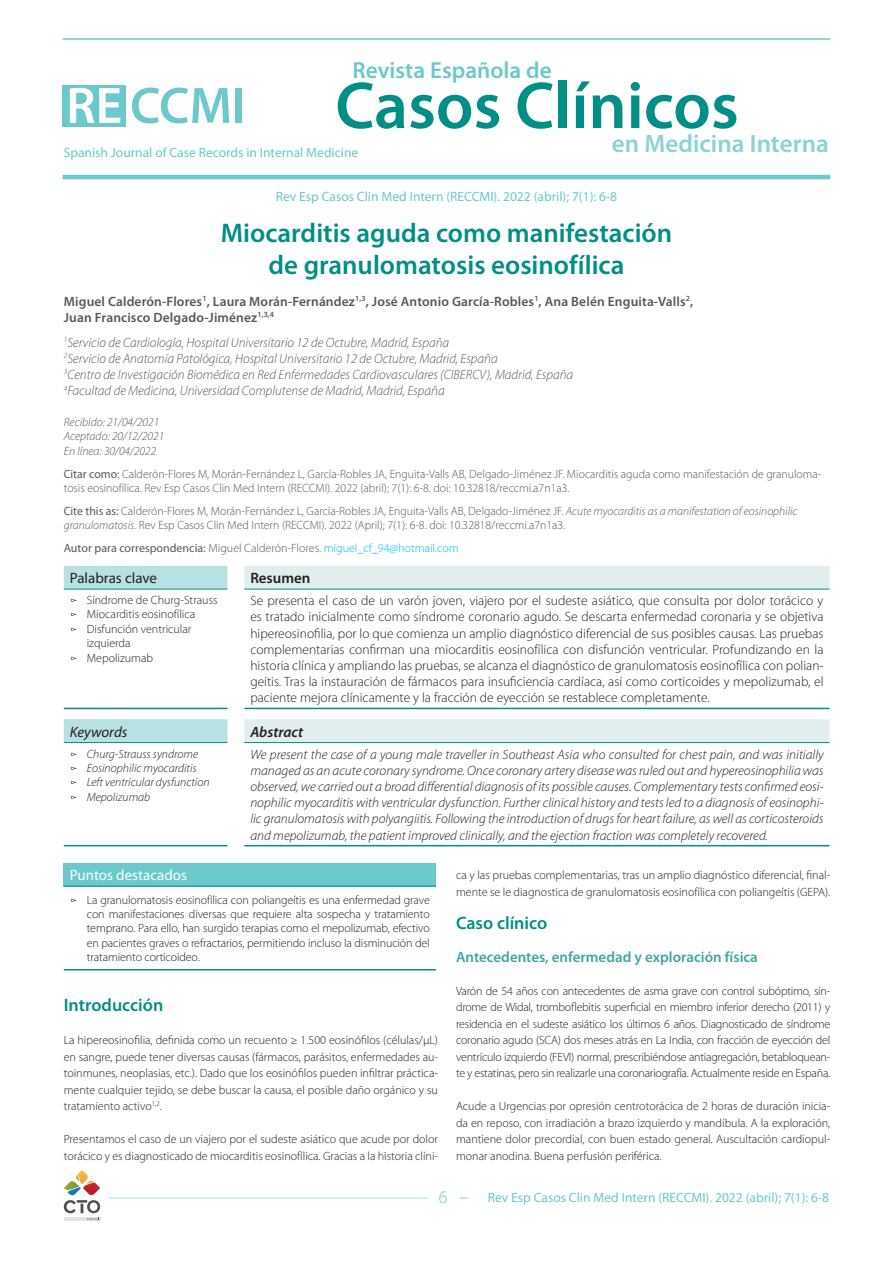
<style>
.page{position:relative;width:893px;height:1263px;background:#fff}
.page>*{position:absolute;margin:0;border:0;box-sizing:border-box;transform-origin:0 0}
.t1{font:600 66.75px "Myriad Pro";color:#008f85}
.Titulo_capitulo{font:600 27px/32.4px "Myriad Pro";color:#008f85;text-align:center}
.t2{font:600 25.2px "Myriad Pro";color:#8bd3d4}
.t3{font:600 23.25px "Myriad Pro";color:#6bc9cb}
._02_Primer_Orden{font:600 18px "Myriad Pro";color:#008f85}
.t4{font:300 18px "Myriad Pro";color:#6bc9cb}
._02_Segundo_Orden{font:600 15px "Myriad Pro";color:#40a6a2}
.t5{font:15px "Myriad Pro";color:#fff}
.PalabrasClaveTitulo{font:15px "Myriad Pro";color:#231f20}
.KeywordsTitulo{font:italic 15px "Myriad Pro";color:#231f20}
.t6{font:italic 600 15px "Myriad Pro";color:#231f20}
.t7{font:600 15px "Myriad Pro";color:#231f20}
.Texto_resumen{font:300 13.5px/16.2px "Myriad Pro";color:#231f20;text-align:justify}
.Texto_abstract{font:italic 300 13.5px/16.2px "Myriad Pro";color:#231f20;text-align:justify}
.CargoAutores{font:italic 300 13.5px "Myriad Pro";color:#57585a}
.t8{font:13.5px "Myriad Pro";color:#6bc9cb}
.Nombre_autores{font:600 13.5px/16.2px "Myriad Pro";letter-spacing:.01em;color:#57585a}
._01_Texto_comun{font:300 12px/16.5px "Myriad Pro";color:#231f20;text-align:justify}
.CitarComo{font:300 12px/14.4px "Myriad Pro";color:#57585a}
.t9{font:italic 300 12px "Myriad Pro";color:#231f20}
.CitarComo-2{font:12px "Myriad Pro";color:#57585a}
.Recibido_Aceptado{font:italic 300 12px "Myriad Pro";color:#57585a}
.s1{font-weight:400}
.s2{font-style:italic}
.s3{font-weight:300}
.s4{font-weight:300;color:#00baf1}
</style>
<div class="page">
<hr style="left:64px;top:1217px;width:36px;height:4px;background:#e1e2e1">
<svg style="left:64px;top:1170px;width:36px;height:50px"></svg>
<div style="left:63px;top:85px;width:63px;height:41px;background:#6bc9cb"></div>
<svg style="left:70px;top:88px;width:50px;height:35px"></svg>
<svg style="left:132px;top:88px;width:97px;height:35px"></svg>
<div style="left:236px;top:88px;width:6px;height:35px;background:#6bc9cb"></div>
<hr style="left:63px;top:38px;width:767px;height:2px;background:#6bc9cb">
<hr style="left:63px;top:175px;width:767px;height:4px;background:#6bc9cb">
<hr style="left:109px;top:1198px;width:319px;height:1px;background:#a8dcdd">
<div style="left:64px;top:863px;width:372px;height:23px;background:#6bc9cb"></div>
<hr style="left:64px;top:886px;width:372px;height:1px;background:#008f85">
<hr style="left:64px;top:969px;width:372px;height:1px;background:#008f85">
<svg style="left:64px;top:566px;width:163px;height:176px"></svg>
<svg style="left:244px;top:566px;width:586px;height:176px"></svg>
<hr style="left:244px;top:845px;width:586px;height:1px;background:#008f85">
<hr style="left:64px;top:708px;width:163px;height:1px;background:#008f85">
<hr style="left:244px;top:708px;width:586px;height:1px;background:#008f85">
<hr style="left:64px;top:845px;width:163px;height:1px;background:#008f85">
<hr style="left:64px;top:589px;width:163px;height:1px;background:#008f85">
<hr style="left:244px;top:589px;width:586px;height:1px;background:#008f85">
<hr style="left:64px;top:742px;width:163px;height:1px;background:#008f85">
<hr style="left:244px;top:742px;width:586px;height:1px;background:#008f85">
<h3 class="t3" style="left:352px;top:56px;width:201px">Revista Española de</h3>
<h1 class="t1" style="left:335px;top:63px;width:405px">Casos Clínicos</h1>
<h3 class="t2" style="left:612px;top:127px;width:218px">en Medicina Interna</h3>
<p class="t8" style="left:64px;top:145px;width:296px">Spanish Journal of Case Records in Internal Medicine</p>
<p class="t8" style="left:276px;top:188px;width:343px">Rev Esp Casos Clin Med Intern (RECCMI). 2022 (abril); 7(1): 6-8</p>
<p class="Titulo_capitulo" style="left:221px;top:216px;width:453px">Miocarditis aguda como manifestación de granulomatosis eosinofílica</p>
<p class="Nombre_autores" style="left:64px;top:293px;width:631px">Miguel Calderón-Flores<sup>1</sup>, Laura Morán-Fernández<sup>1,3</sup>, José Antonio García-Robles<sup>1</sup>, Ana Belén Enguita-Valls<sup>2</sup>,<br>Juan Francisco Delgado-Jiménez<sup>1,3,4</sup></p>
<p class="CargoAutores" style="left:64px;top:335px;width:387px"><sup>1</sup>Servicio de Cardiología, Hospital Universitario 12 de Octubre, Madrid, España</p>
<p class="CargoAutores" style="left:64px;top:351px;width:435px"><sup>2</sup>Servicio de Anatomía Patológica, Hospital Universitario 12 de Octubre, Madrid, España</p>
<p class="CargoAutores" style="left:64px;top:367px;width:511px"><sup>3</sup>Centro de Investigación Biomédica en Red Enfermedades Cardiovasculares (CIBERCV), Madrid, España</p>
<p class="CargoAutores" style="left:64px;top:383px;width:382px"><sup>4</sup>Facultad de Medicina, Universidad Complutense de Madrid, Madrid, España</p>
<p class="Recibido_Aceptado" style="left:64px;top:415px;width:97px">Recibido: 21/04/2021</p>
<p class="Recibido_Aceptado" style="left:64px;top:430px;width:102px">Aceptado: 20/12/2021</p>
<p class="Recibido_Aceptado" style="left:64px;top:444px;width:94px">En línea: 30/04/2022</p>
<p class="CitarComo" style="left:64px;top:466px;width:759px"><span class="s1">Citar como:</span> Calderón-Flores M, Morán-Fernández L, García-Robles JA, Enguita-Valls AB, Delgado-Jiménez JF. Miocarditis aguda como manifestación de granuloma&shy;tosis eosinofílica. Rev Esp Casos Clin Med Intern (RECCMI). 2022 (abril); 7(1): 6-8. doi: 10.32818/reccmi.a7n1a3.</p>
<p class="CitarComo" style="left:64px;top:504px;width:735px"><span class="s1">Cite this as:</span> Calderón-Flores M, Morán-Fernández L, García-Robles JA, Enguita-Valls AB, Delgado-Jiménez JF. <span class="s2">Acute myocarditis as a manifestation of eosinophilic granulomatosis.</span> Rev Esp Casos Clin Med Intern (RECCMI). 2022 (April); 7(1): 6-8. doi: 10.32818/reccmi.a7n1a3.</p>
<p class="CitarComo-2" style="left:64px;top:541px;width:396px">Autor para correspondencia: <span class="s3">Miguel Calderón-Flores.</span> <span class="s4">miguel_cf_94@hotmail.com</span></p>
<p class="PalabrasClaveTitulo" style="left:70px;top:569px;width:89px">Palabras clave</p>
<p class="t7" style="left:250px;top:568px;width:62px">Resumen</p>
<p class="_01_Texto_comun" style="left:70px;top:592px;width:149px">▻ Síndrome de Churg-Strauss</p>
<p class="_01_Texto_comun" style="left:70px;top:606px;width:127px">▻ Miocarditis eosinofílica</p>
<p class="_01_Texto_comun" style="left:87px;top:622px;width:106px;line-height:14.4px;text-indent:-17px">▻ Disfunción ventricular izquierda</p>
<p class="_01_Texto_comun" style="left:70px;top:650px;width:85px">▻ Mepolizumab</p>
<p class="Texto_resumen" style="left:250px;top:593px;width:575px">Se presenta el caso de un varón joven, viajero por el sudeste asiático, que consulta por dolor torácico y es tratado inicialmente como síndrome coronario agudo. Se descarta enfermedad coronaria y se objetiva hipereosinofilia, por lo que comienza un amplio diagnóstico diferencial de sus posibles causas. Las pruebas complementarias confirman una miocarditis eosinofílica con disfunción ventricular. Profundizando en la historia clínica y ampliando las pruebas, se alcanza el diagnóstico de granulomatosis eosinofílica con polian&shy;geítis. Tras la instauración de fármacos para insuficiencia cardíaca, así como corticoides y mepolizumab, el paciente mejora clínicamente y la fracción de eyección se restablece completamente.</p>
<p class="KeywordsTitulo" style="left:70px;top:722px;width:59px">Keywords</p>
<p class="t6" style="left:250px;top:722px;width:54px">Abstract</p>
<p class="t9" style="left:70px;top:747px;width:130px">▻ Churg-Strauss syndrome</p>
<p class="t9" style="left:70px;top:762px;width:128px">▻ Eosinophilic myocarditis</p>
<p class="t9" style="left:70px;top:776px;width:141px">▻ Left ventricular dysfunction</p>
<p class="t9" style="left:70px;top:790px;width:82px">▻ Mepolizumab</p>
<p class="Texto_abstract" style="left:250px;top:746px;width:575px">We present the case of a young male traveller in Southeast Asia who consulted for chest pain, and was initially managed as an acute coronary syndrome. Once coronary artery disease was ruled out and hypereosinophilia was observed, we carried out a broad differential diagnosis of its possible causes. Complementary tests confirmed eosi&shy;nophilic myocarditis with ventricular dysfunction. Further clinical history and tests led to a diagnosis of eosinophi&shy;lic granulomatosis with polyangiitis. Following the introduction of drugs for heart failure, as well as corticosteroids and mepolizumab, the patient improved clinically, and the ejection fraction was completely recovered.</p>
<p class="t5" style="left:70px;top:866px;width:119px">Puntos destacados</p>
<p class="_01_Texto_comun" style="left:87px;top:893px;width:345px;line-height:14.4px;text-indent:-17px">▻ La granulomatosis eosinofílica con poliangeítis es una enfermedad grave con manifestaciones diversas que requiere alta sospecha y tratamiento temprano. Para ello, han surgido terapias como el mepolizumab, efectivo en pacientes graves o refractarios, permitiendo incluso la disminución del tratamiento corticoideo.</p>
<p class="_02_Primer_Orden" style="left:64px;top:994px;width:101px">Introducción</p>
<p class="_01_Texto_comun" style="left:64px;top:1032px;width:376px">La hipereosinofilia, definida como un recuento ≥ 1.500 eosinófilos (células/μL) en sangre, puede tener diversas causas (fármacos, parásitos, enfermedades au&shy;toinmunes, neoplasias, etc.). Dado que los eosinófilos pueden infiltrar práctica&shy;mente cualquier tejido, se debe buscar la causa, el posible daño orgánico y su tratamiento activo<sup>1,2</sup>.</p>
<p class="_01_Texto_comun" style="left:64px;top:1131px;width:376px">Presentamos el caso de un viajero por el sudeste asiático que acude por dolor torácico y es diagnosticado de miocarditis eosinofílica. Gracias a la historia clíni-</p>
<p class="_01_Texto_comun" style="left:456px;top:867px;width:376px">ca y las pruebas complementarias, tras un amplio diagnóstico diferencial, final&shy;mente se le diagnostica de granulomatosis eosinofílica con poliangeítis (GEPA).</p>
<p class="_02_Primer_Orden" style="left:456px;top:911px;width:93px">Caso clínico</p>
<p class="_02_Segundo_Orden" style="left:456px;top:947px;width:303px">Antecedentes, enfermedad y exploración física</p>
<p class="_01_Texto_comun" style="left:456px;top:982px;width:376px">Varón de 54 años con antecedentes de asma grave con control subóptimo, sín&shy;drome de Widal, tromboflebitis superficial en miembro inferior derecho (2011) y residencia en el sudeste asiático los últimos 6 años. Diagnosticado de síndrome coronario agudo (SCA) dos meses atrás en La India, con fracción de eyección del ventrículo izquierdo (FEVI) normal, prescribiéndose antiagregación, betabloquean&shy;te y estatinas, pero sin realizarle una coronariografía. Actualmente reside en España.</p>
<p class="_01_Texto_comun" style="left:456px;top:1098px;width:376px">Acude a Urgencias por opresión centrotorácica de 2 horas de duración inicia&shy;da en reposo, con irradiación a brazo izquierdo y mandíbula. A la exploración, mantiene dolor precordial, con buen estado general. Auscultación cardiopul&shy;monar anodina. Buena perfusión periférica.</p>
<h3 class="t4" style="left:439px;top:1187px;width:10px">6</h3>
<p class="t8" style="left:488px;top:1189px;width:343px">Rev Esp Casos Clin Med Intern (RECCMI). 2022 (abril); 7(1): 6-8</p>
</div>
